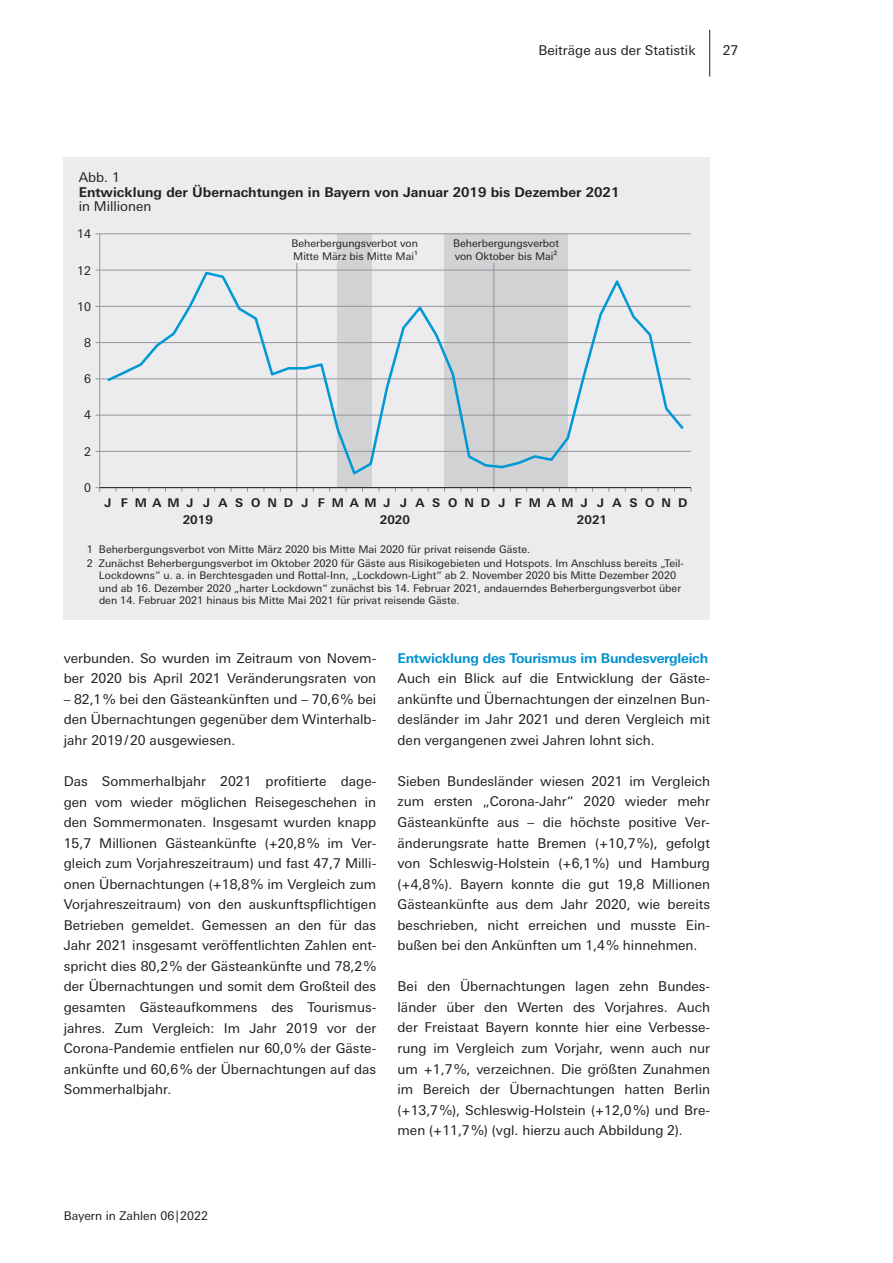
<style>
.page{position:relative;width:893px;height:1263px;background:#fff}
.page>*{position:absolute;margin:0;border:0;box-sizing:border-box;transform-origin:0 0}
.t1{font:13.5px/20.5px "Univers Next Pro";color:#1d1e1f;text-align:justify}
.t2{font:13.5px "Univers Next Pro Bold 2";color:#231f20}
.t3{font:700 13.5px "Univers Next Pro";letter-spacing:-.02em;color:#0090d0}
.t4{font:13.5px "Univers Next Pro Regular 3";color:#1d1e1f}
.t5{font:13.5px "Univers Next Pro Regular 6";color:#231f20}
.t6{font:12px "Univers Next Pro Bold 2";letter-spacing:.57em;color:#231f20}
.t7{font:12px "Univers Next Pro Regular 2";color:#1d1e1f}
.t8{font:12px "Univers Next Pro Regular 6";color:#231f20}
.t9{font:10.5px/12.6px "Univers Next Pro Regular 6";color:#231f20}
</style>
<div class="page">
<hr style="left:709px;top:30px;width:1px;height:47px;background:#1d1e1f">
<div style="left:64px;top:157px;width:646px;height:463px;background:#ececee"></div>
<div style="left:338px;top:234px;width:34px;height:254px;background:#d1d2d4"></div>
<div style="left:445px;top:234px;width:123px;height:254px;background:#d1d2d4"></div>
<hr style="left:99px;top:234px;width:1px;height:254px;background:#939598">
<hr style="left:296px;top:263px;width:1px;height:225px;background:#939598">
<hr style="left:494px;top:263px;width:1px;height:225px;background:#939598">
<svg style="left:95px;top:487px;width:5px;height:5px"></svg>
<hr style="left:100px;top:487px;width:591px;height:1px;background:#231f20">
<hr style="left:100px;top:451px;width:591px;height:1px;background:#939598">
<hr style="left:100px;top:415px;width:591px;height:1px;background:#939598">
<hr style="left:100px;top:378px;width:591px;height:1px;background:#939598">
<hr style="left:100px;top:342px;width:591px;height:1px;background:#939598">
<hr style="left:100px;top:306px;width:591px;height:1px;background:#939598">
<hr style="left:100px;top:270px;width:591px;height:1px;background:#939598">
<hr style="left:100px;top:233px;width:591px;height:1px;background:#939598">
<svg style="left:105px;top:270px;width:581px;height:207px"></svg>
<p class="t4" style="left:538px;top:42px;width:159px">Beiträge aus der Statistik</p>
<p class="t1" style="left:723px;top:40px;width:17px">27</p>
<p class="t5" style="left:79px;top:170px;width:43px">Abb. 1</p>
<p class="t2" style="left:79px;top:184px;width:542px">Entwicklung der Übernachtungen in Bayern von Januar 2019 bis Dezember 2021</p>
<p class="t5" style="left:79px;top:199px;width:74px">in Millionen</p>
<p class="t8" style="left:77px;top:227px;width:15px">14</p>
<p class="t8" style="left:77px;top:263px;width:15px">12</p>
<p class="t8" style="left:77px;top:300px;width:15px">10</p>
<p class="t8" style="left:84px;top:336px;width:8px">8</p>
<p class="t8" style="left:84px;top:372px;width:8px">6</p>
<p class="t8" style="left:84px;top:408px;width:8px">4</p>
<p class="t8" style="left:84px;top:445px;width:8px">2</p>
<p class="t8" style="left:84px;top:481px;width:8px">0</p>
<p class="t9" style="left:291px;top:237px;width:128px">Beherbergungsverbot von<br>Mitte März bis Mitte Mai¹</p>
<p class="t9" style="left:453px;top:237px;width:107px">Beherbergungsverbot von Oktober bis Mai²</p>
<p class="t6" style="left:153px;top:495px;width:536px">AMJ JASONDJ FMAMJ JASONDJ FMAMJ JASOND</p>
<p class="t6" style="left:104px;top:495px;width:44px">JFM</p>
<p class="t6" style="left:183px;top:513px;width:32px">2019</p>
<p class="t6" style="left:380px;top:513px;width:32px">2020</p>
<p class="t6" style="left:577px;top:513px;width:32px">2021</p>
<p class="t9" style="left:87px;top:542px;width:599px;line-height:14px">1 Beherbergungsverbot von Mitte März 2020 bis Mitte Mai 2020 für privat reisende Gäste.<br>2 Zunächst Beherbergungsverbot im Oktober 2020 für Gäste aus Risikogebieten und Hotspots. Im Anschluss bereits „Teil-</p>
<p class="t9" style="left:99px;top:569px;width:584px">Lockdowns“ u. a. in Berchtesgaden und Rottal-Inn, „Lockdown-Light“ ab 2. November 2020 bis Mitte Dezember 2020 und ab 16. Dezember 2020 „harter Lockdown“ zunächst bis 14. Februar 2021, andauerndes Beherbergungsverbot über den 14. Februar 2021 hinaus bis Mitte Mai 2021 für privat reisende Gäste.</p>
<p class="t1" style="left:64px;top:648px;width:314px">verbunden. So wurden im Zeitraum von Novem&shy;ber 2020 bis April 2021 Veränderungsraten von</p>
<p class="t1" style="left:64px;top:689px;width:314px">– 82,1% bei den Gästeankünften und – 70,6% bei den Übernachtungen gegenüber dem Winterhalb&shy;jahr 2019/20 ausgewiesen.</p>
<p class="t1" style="left:64px;top:771px;width:314px">Das Sommerhalbjahr 2021 profitierte dage&shy;gen vom wieder möglichen Reisegeschehen in den Sommermonaten. Insgesamt wurden knapp 15,7 Millionen Gästeankünfte (+20,8% im Ver&shy;gleich zum Vorjahreszeitraum) und fast 47,7 Milli&shy;onen Übernachtungen (+18,8% im Vergleich zum Vorjahreszeitraum) von den auskunftspflichtigen Betrieben gemeldet. Gemessen an den für das Jahr 2021 insgesamt veröffentlichten Zahlen ent&shy;spricht dies 80,2% der Gästeankünfte und 78,2% der Übernachtungen und somit dem Großteil des gesamten Gästeaufkommens des Tourismus&shy;jahres. Zum Vergleich: Im Jahr 2019 vor der Corona-Pandemie entfielen nur 60,0% der Gäste&shy;ankünfte und 60,6% der Übernachtungen auf das Sommerhalbjahr.</p>
<p class="t3" style="left:398px;top:650px;width:312px">Entwicklung des Tourismus im Bundesvergleich</p>
<p class="t1" style="left:398px;top:668px;width:314px">Auch ein Blick auf die Entwicklung der Gäste&shy;ankünfte und Übernachtungen der einzelnen Bun&shy;desländer im Jahr 2021 und deren Vergleich mit den vergangenen zwei Jahren lohnt sich.</p>
<p class="t1" style="left:398px;top:771px;width:314px">Sieben Bundesländer wiesen 2021 im Vergleich zum ersten „Corona-Jahr“ 2020 wieder mehr Gästeankünfte aus – die höchste positive Ver&shy;änderungsrate hatte Bremen (+10,7%), gefolgt von Schleswig-Holstein (+6,1%) und Hamburg (+4,8%). Bayern konnte die gut 19,8 Millionen Gästeankünfte aus dem Jahr 2020, wie bereits beschrieben, nicht erreichen und musste Ein&shy;bußen bei den Ankünften um 1,4% hinnehmen.</p>
<p class="t1" style="left:398px;top:976px;width:314px">Bei den Übernachtungen lagen zehn Bundes&shy;länder über den Werten des Vorjahres. Auch der Freistaat Bayern konnte hier eine Verbesse&shy;rung im Vergleich zum Vorjahr, wenn auch nur um +1,7%, verzeichnen. Die größten Zunahmen im Bereich der Übernachtungen hatten Berlin (+13,7%), Schleswig-Holstein (+12,0%) und Bre&shy;men (+11,7%) (vgl. hierzu auch Abbildung 2).</p>
<p class="t7" style="left:64px;top:1209px;width:146px">Bayern in Zahlen 06|2022</p>
</div>
